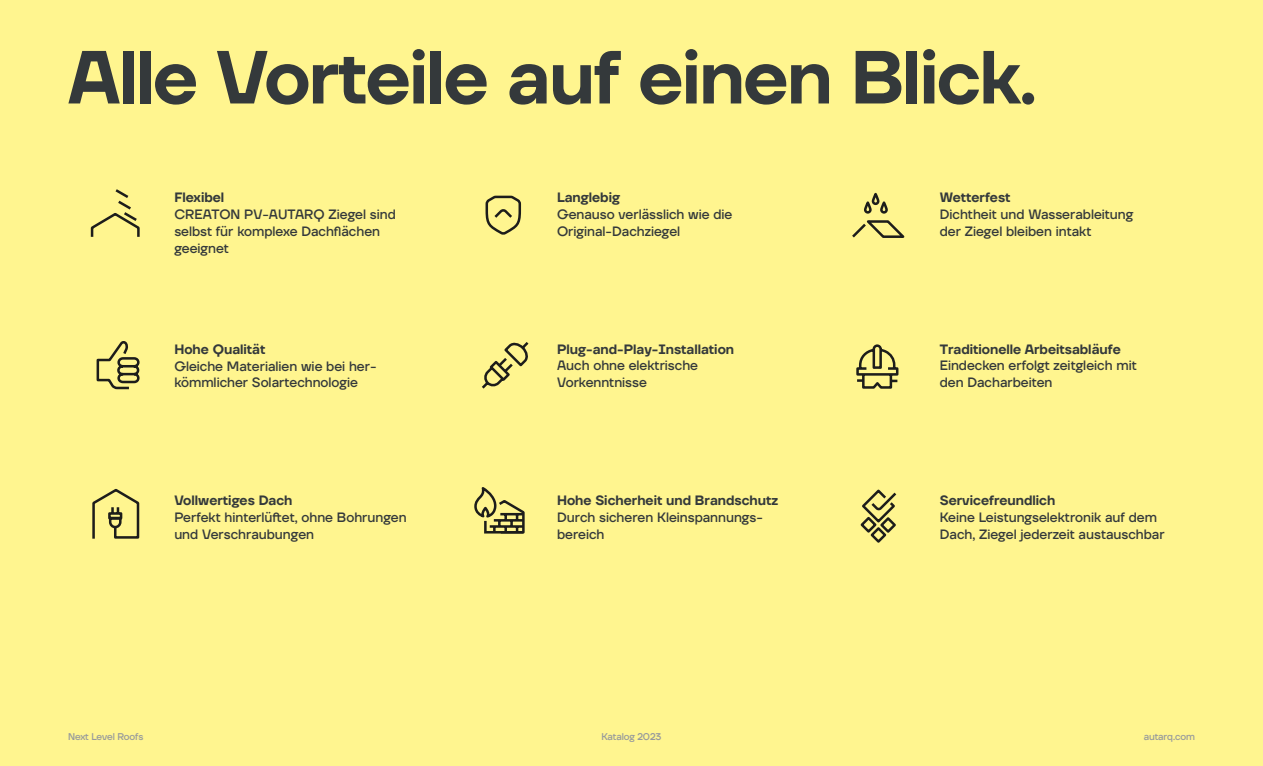
<style>
.page{position:relative;width:1263px;height:766px;background:#fff}
.page>*{position:absolute;margin:0;border:0;box-sizing:border-box;transform-origin:0 0}
.t1{font:600 75px "TT Firs Neue";letter-spacing:-.02em;color:#34393b}
.t2{font:500 13.5px/16.8px "TT Firs Neue";color:#34393b}
.t3{font:600 13.5px "TT Firs Neue";color:#34393b}
.t4{font:500 9.75px "TT Firs Neue";letter-spacing:-.01em;color:#979a9c}
</style>
<div class="page">
<div style="left:0;top:0;width:1263px;height:765px;background:#fff58f"></div>
<svg style="left:90px;top:189px;width:50px;height:48px"></svg>
<svg style="left:485px;top:195px;width:37px;height:40px"></svg>
<svg style="left:96px;top:341px;width:44px;height:49px"></svg>
<svg style="left:92px;top:488px;width:48px;height:51px"></svg>
<svg style="left:474px;top:487px;width:51px;height:47px"></svg>
<svg style="left:482px;top:342px;width:47px;height:47px"></svg>
<svg style="left:852px;top:192px;width:53px;height:46px"></svg>
<svg style="left:856px;top:344px;width:43px;height:45px"></svg>
<svg style="left:860px;top:489px;width:37px;height:54px"></svg>
<h1 class="t1" style="left:68px;top:26px;width:970px">Alle Vorteile auf einen Blick.</h1>
<p class="t3" style="left:174px;top:188px;width:51px">Flexibel</p>
<p class="t2" style="left:174px;top:206px;width:223px">CREATON PV-AUTARQ Ziegel sind selbst für komplexe Dachflächen geeignet</p>
<p class="t3" style="left:174px;top:339px;width:93px">Hohe Qualität</p>
<p class="t2" style="left:174px;top:357px;width:204px">Gleiche Materialien wie bei her&shy;kömmlicher Solartechnologie</p>
<p class="t3" style="left:174px;top:491px;width:120px">Vollwertiges Dach</p>
<p class="t2" style="left:174px;top:508px;width:234px">Perfekt hinterlüftet, ohne Bohrungen und Verschraubungen</p>
<p class="t3" style="left:557px;top:188px;width:64px">Langlebig</p>
<p class="t2" style="left:557px;top:206px;width:177px">Genauso verlässlich wie die<br>Original-Dachziegel</p>
<p class="t3" style="left:557px;top:339px;width:179px">Plug-and-Play-Installation</p>
<p class="t2" style="left:557px;top:357px;width:143px">Auch ohne elektrische<br>Vorkenntnisse</p>
<p class="t3" style="left:557px;top:491px;width:223px">Hohe Sicherheit und Brandschutz</p>
<p class="t2" style="left:557px;top:508px;width:207px">Durch sicheren Kleinspannungs&shy;bereich</p>
<p class="t3" style="left:940px;top:188px;width:72px">Wetterfest</p>
<p class="t2" style="left:940px;top:206px;width:195px">Dichtheit und Wasserableitung der Ziegel bleiben intakt</p>
<p class="t3" style="left:940px;top:339px;width:182px">Traditionelle Arbeitsabläufe</p>
<p class="t2" style="left:940px;top:357px;width:198px">Eindecken erfolgt zeitgleich mit den Dacharbeiten</p>
<p class="t3" style="left:940px;top:491px;width:117px">Servicefreundlich</p>
<p class="t2" style="left:940px;top:508px;width:226px">Keine Leistungselektronik auf dem<br>Dach, Ziegel jederzeit austauschbar</p>
<p class="t4" style="left:68px;top:730px;width:77px">Next Level Roofs</p>
<p class="t4" style="left:601px;top:730px;width:62px">Katalog 2023</p>
<p class="t4" style="left:1144px;top:730px;width:53px">autarq.com</p>
</div>
